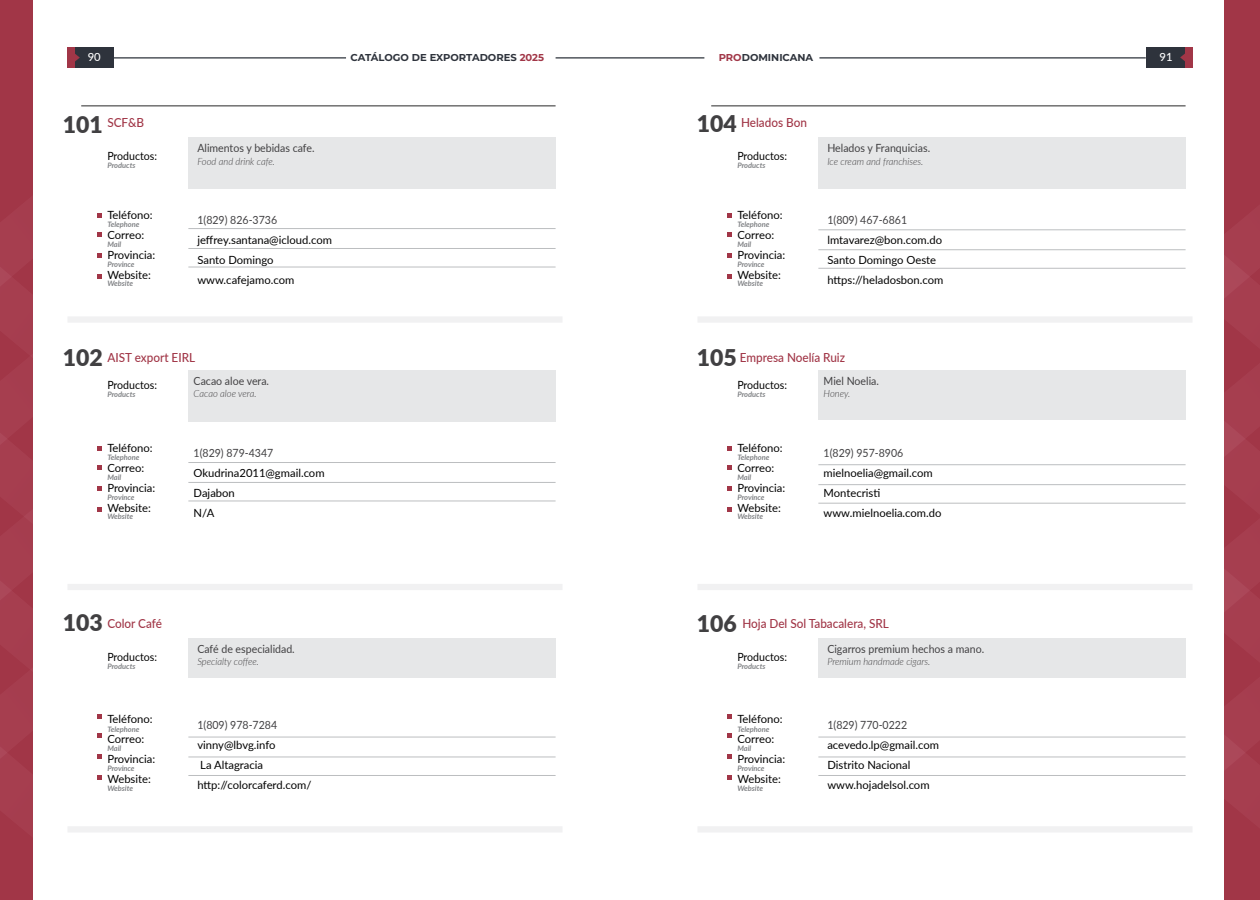
<style>
.page{position:relative;width:1260px;height:900px;background:#fff}
.page>*{position:absolute;margin:0;border:0;box-sizing:border-box;transform-origin:0 0}
.t1{font:900 23px "Lato";color:#414042}
.t2{font:500 12.5px "Lato";color:#a13647;scale:.94 1}
.t3{font:11.25px/20px "Lato";color:#000}
.t4{font:11.25px "Lato";color:#414042;scale:.94 1}
.t5{font:11.25px "Lato";color:#000;scale:.94 1}
.t6{font:500 11.25px "Lato";color:#fff}
.t7{font:italic 300 10px "Lato";color:#414042;scale:.94 1}
.t8{font:700 10px "Montserrat";color:#2e333c}
.t9{font:italic 700 7.5px "Lato";color:#808285}
.s1{color:#a13647}
</style>
<div class="page">
<hr style="left:819px;top:57px;width:327px;height:2px;background:#2e333c">
<hr style="left:556px;top:57px;width:74px;height:2px;background:#2e333c">
<hr style="left:630px;top:57px;width:74px;height:2px;background:#2e333c">
<div style="left:1146px;top:47px;width:39px;height:21px;background:#2e333c"></div>
<div style="left:1185px;top:47px;width:7px;height:21px;background:#a13647"></div>
<svg style="left:1180px;top:53px;width:5px;height:8px"></svg>
<hr style="left:109px;top:57px;width:237px;height:2px;background:#2e333c">
<div style="left:75px;top:48px;width:39px;height:20px;background:#2e333c"></div>
<div style="left:68px;top:48px;width:7px;height:20px;background:#a13647"></div>
<svg style="left:75px;top:54px;width:5px;height:8px"></svg>
<div style="left:68px;top:826px;width:494px;height:6px;background:#f1f1f2"></div>
<div style="left:698px;top:826px;width:494px;height:6px;background:#f1f1f2"></div>
<div style="left:0;top:0;width:33px;height:900px;background:#a13647"></div>
<svg style="left:0;top:267px;width:33px;height:492px"></svg>
<div style="left:1224px;top:0;width:36px;height:900px;background:#a13647"></div>
<svg style="left:1224px;top:255px;width:26px;height:516px"></svg>
<div style="left:188px;top:370px;width:368px;height:52px;background:#e6e7e8"></div>
<div style="left:188px;top:638px;width:368px;height:40px;background:#e6e7e8"></div>
<div style="left:188px;top:137px;width:368px;height:52px;background:#e6e7e8"></div>
<div style="left:68px;top:584px;width:494px;height:6px;background:#f1f1f2"></div>
<div style="left:68px;top:316px;width:494px;height:7px;background:#f1f1f2"></div>
<hr style="left:81px;top:106px;width:475px;height:1px;background:#292829">
<svg style="left:98px;top:446px;width:4px;height:4px"></svg>
<svg style="left:98px;top:466px;width:4px;height:4px"></svg>
<svg style="left:98px;top:487px;width:4px;height:4px"></svg>
<svg style="left:98px;top:507px;width:4px;height:4px"></svg>
<svg style="left:98px;top:714px;width:4px;height:4px"></svg>
<svg style="left:98px;top:734px;width:4px;height:4px"></svg>
<svg style="left:98px;top:754px;width:4px;height:5px"></svg>
<svg style="left:98px;top:775px;width:4px;height:4px"></svg>
<hr style="left:188px;top:462px;width:368px;height:1px;background:#bcbec0">
<hr style="left:188px;top:737px;width:368px;height:1px;background:#bcbec0">
<hr style="left:188px;top:228px;width:368px;height:1px;background:#bcbec0">
<hr style="left:188px;top:482px;width:368px;height:1px;background:#bcbec0">
<hr style="left:188px;top:757px;width:368px;height:1px;background:#bcbec0">
<hr style="left:188px;top:248px;width:368px;height:1px;background:#bcbec0">
<hr style="left:188px;top:501px;width:368px;height:1px;background:#bcbec0">
<hr style="left:188px;top:775px;width:368px;height:1px;background:#bcbec0">
<hr style="left:188px;top:267px;width:368px;height:1px;background:#bcbec0">
<svg style="left:98px;top:213px;width:4px;height:4px"></svg>
<svg style="left:98px;top:233px;width:4px;height:4px"></svg>
<svg style="left:98px;top:254px;width:4px;height:4px"></svg>
<svg style="left:98px;top:274px;width:4px;height:4px"></svg>
<div style="left:818px;top:370px;width:368px;height:50px;background:#e6e7e8"></div>
<div style="left:818px;top:638px;width:368px;height:40px;background:#e6e7e8"></div>
<div style="left:818px;top:137px;width:368px;height:52px;background:#e6e7e8"></div>
<div style="left:698px;top:584px;width:494px;height:6px;background:#f1f1f2"></div>
<div style="left:698px;top:316px;width:494px;height:7px;background:#f1f1f2"></div>
<hr style="left:711px;top:106px;width:475px;height:1px;background:#292829">
<svg style="left:728px;top:446px;width:4px;height:4px"></svg>
<svg style="left:728px;top:466px;width:4px;height:4px"></svg>
<svg style="left:728px;top:487px;width:4px;height:4px"></svg>
<svg style="left:728px;top:507px;width:4px;height:4px"></svg>
<svg style="left:728px;top:714px;width:4px;height:4px"></svg>
<svg style="left:728px;top:734px;width:4px;height:4px"></svg>
<svg style="left:728px;top:754px;width:4px;height:5px"></svg>
<svg style="left:728px;top:775px;width:4px;height:4px"></svg>
<hr style="left:818px;top:464px;width:368px;height:1px;background:#bcbec0">
<hr style="left:818px;top:737px;width:368px;height:1px;background:#bcbec0">
<hr style="left:818px;top:230px;width:368px;height:1px;background:#bcbec0">
<hr style="left:818px;top:484px;width:368px;height:1px;background:#bcbec0">
<hr style="left:818px;top:757px;width:368px;height:1px;background:#bcbec0">
<hr style="left:818px;top:249px;width:368px;height:1px;background:#bcbec0">
<hr style="left:818px;top:503px;width:368px;height:1px;background:#bcbec0">
<hr style="left:818px;top:775px;width:368px;height:1px;background:#bcbec0">
<hr style="left:818px;top:268px;width:368px;height:1px;background:#bcbec0">
<svg style="left:728px;top:213px;width:4px;height:4px"></svg>
<svg style="left:728px;top:233px;width:4px;height:4px"></svg>
<svg style="left:728px;top:254px;width:4px;height:4px"></svg>
<svg style="left:728px;top:274px;width:4px;height:4px"></svg>
<p class="t6" style="left:88px;top:49px;width:15px">90</p>
<p class="t8" style="left:351px;top:50px;width:195px">CATÁLOGO DE EXPORTADORES <span class="s1">2025</span></p>
<p class="t8" style="left:719px;top:50px;width:96px"><span class="s1">PRO</span>DOMINICANA</p>
<p class="t6" style="left:1160px;top:49px;width:15px">91</p>
<h1 class="t1" style="left:63px;top:108px;width:42px">101</h1>
<p class="t2" style="left:107px;top:114px;width:41px">SCF&amp;B</p>
<h1 class="t1" style="left:697px;top:107px;width:42px">104</h1>
<p class="t2" style="left:741px;top:114px;width:72px">Helados Bon</p>
<p class="t5" style="left:107px;top:148px;width:54px">Productos:</p>
<p class="t9" style="left:107px;top:160px;width:30px">Products</p>
<p class="t4" style="left:197px;top:140px;width:126px">Alimentos y bebidas cafe.</p>
<p class="t7" style="left:197px;top:154px;width:84px">Food and drink cafe.</p>
<p class="t5" style="left:737px;top:148px;width:54px">Productos:</p>
<p class="t9" style="left:737px;top:160px;width:30px">Products</p>
<p class="t4" style="left:827px;top:140px;width:111px">Helados y Franquicias.</p>
<p class="t7" style="left:827px;top:154px;width:104px">Ice cream and franchises.</p>
<p class="t3" style="left:107px;top:204px;width:49px">Teléfono:<br>Correo:<br>Provincia:<br>Website:</p>
<p class="t9" style="left:107px;top:219px;width:34px">Telephone</p>
<p class="t9" style="left:107px;top:239px;width:16px">Mail</p>
<p class="t9" style="left:107px;top:258px;width:29px">Province</p>
<p class="t9" style="left:107px;top:278px;width:27px">Website</p>
<p class="t4" style="left:197px;top:211px;width:86px">1(829) 826-3736</p>
<p class="t3" style="left:197px;top:229px;width:136px">jeffrey.santana@icloud.com<br>Santo Domingo www.cafejamo.com</p>
<p class="t3" style="left:737px;top:204px;width:49px">Teléfono:<br>Correo:<br>Provincia:<br>Website:</p>
<p class="t9" style="left:737px;top:219px;width:34px">Telephone</p>
<p class="t9" style="left:737px;top:239px;width:16px">Mail</p>
<p class="t9" style="left:737px;top:258px;width:29px">Province</p>
<p class="t9" style="left:737px;top:278px;width:27px">Website</p>
<p class="t4" style="left:827px;top:211px;width:86px">1(809) 467-6861</p>
<p class="t3" style="left:827px;top:229px;width:118px">lmtavarez@bon.com.do<br>Santo Domingo Oeste https://heladosbon.com</p>
<h1 class="t1" style="left:63px;top:340px;width:42px">102</h1>
<p class="t2" style="left:107px;top:348px;width:95px">AIST export EIRL</p>
<h1 class="t1" style="left:697px;top:340px;width:42px">105</h1>
<p class="t2" style="left:740px;top:348px;width:114px">Empresa Noelía Ruiz</p>
<p class="t5" style="left:107px;top:377px;width:54px">Productos:</p>
<p class="t9" style="left:107px;top:389px;width:30px">Products</p>
<p class="t4" style="left:194px;top:372px;width:82px">Cacao aloe vera.</p>
<p class="t7" style="left:194px;top:387px;width:68px">Cacao aloe vera.</p>
<p class="t5" style="left:737px;top:377px;width:54px">Productos:</p>
<p class="t9" style="left:737px;top:389px;width:30px">Products</p>
<p class="t4" style="left:824px;top:372px;width:60px">Miel Noelia.</p>
<p class="t7" style="left:824px;top:387px;width:30px">Honey.</p>
<p class="t3" style="left:107px;top:437px;width:49px">Teléfono:<br>Correo:<br>Provincia:<br>Website:</p>
<p class="t9" style="left:107px;top:452px;width:34px">Telephone</p>
<p class="t9" style="left:107px;top:472px;width:16px">Mail</p>
<p class="t9" style="left:107px;top:491px;width:29px">Province</p>
<p class="t9" style="left:107px;top:511px;width:27px">Website</p>
<p class="t4" style="left:194px;top:445px;width:86px">1(829) 879-4347</p>
<p class="t3" style="left:194px;top:463px;width:132px">Okudrina2011@gmail.com<br>Dajabon<br>N/A</p>
<p class="t3" style="left:737px;top:437px;width:49px">Teléfono:<br>Correo:<br>Provincia:<br>Website:</p>
<p class="t9" style="left:737px;top:452px;width:34px">Telephone</p>
<p class="t9" style="left:737px;top:472px;width:16px">Mail</p>
<p class="t9" style="left:737px;top:491px;width:29px">Province</p>
<p class="t9" style="left:737px;top:511px;width:27px">Website</p>
<p class="t4" style="left:824px;top:445px;width:86px">1(829) 957-8906</p>
<p class="t3" style="left:824px;top:463px;width:119px">mielnoelia@gmail.com<br>Montecristi www.mielnoelia.com.do</p>
<h1 class="t1" style="left:63px;top:605px;width:42px">103</h1>
<p class="t2" style="left:107px;top:615px;width:60px">Color Café</p>
<h1 class="t1" style="left:697px;top:606px;width:42px">106</h1>
<p class="t2" style="left:742px;top:615px;width:157px">Hoja Del Sol Tabacalera, SRL</p>
<p class="t5" style="left:107px;top:649px;width:54px">Productos:</p>
<p class="t9" style="left:107px;top:661px;width:30px">Products</p>
<p class="t4" style="left:197px;top:640px;width:105px">Café de especialidad.</p>
<p class="t7" style="left:197px;top:655px;width:67px">Specialty coffee.</p>
<p class="t5" style="left:737px;top:649px;width:54px">Productos:</p>
<p class="t9" style="left:737px;top:661px;width:30px">Products</p>
<p class="t4" style="left:827px;top:640px;width:168px">Cigarros premium hechos a mano.</p>
<p class="t7" style="left:827px;top:655px;width:111px">Premium handmade cigars.</p>
<p class="t3" style="left:107px;top:709px;width:49px">Teléfono:<br>Correo:<br>Provincia:<br>Website:</p>
<p class="t9" style="left:107px;top:724px;width:34px">Telephone</p>
<p class="t9" style="left:107px;top:743px;width:16px">Mail</p>
<p class="t9" style="left:107px;top:763px;width:29px">Province</p>
<p class="t9" style="left:107px;top:783px;width:27px">Website</p>
<p class="t4" style="left:197px;top:717px;width:86px">1(809) 978-7284</p>
<p class="t3" style="left:197px;top:734px;width:116px">vinny@lbvg.info<br>La Altagracia http://colorcaferd.com/</p>
<p class="t3" style="left:737px;top:709px;width:49px">Teléfono:<br>Correo:<br>Provincia:<br>Website:</p>
<p class="t9" style="left:737px;top:724px;width:34px">Telephone</p>
<p class="t9" style="left:737px;top:743px;width:16px">Mail</p>
<p class="t9" style="left:737px;top:763px;width:29px">Province</p>
<p class="t9" style="left:737px;top:783px;width:27px">Website</p>
<p class="t4" style="left:827px;top:717px;width:86px">1(829) 770-0222</p>
<p class="t3" style="left:827px;top:734px;width:113px">acevedo.lp@gmail.com<br>Distrito Nacional www.hojadelsol.com</p>
</div>
